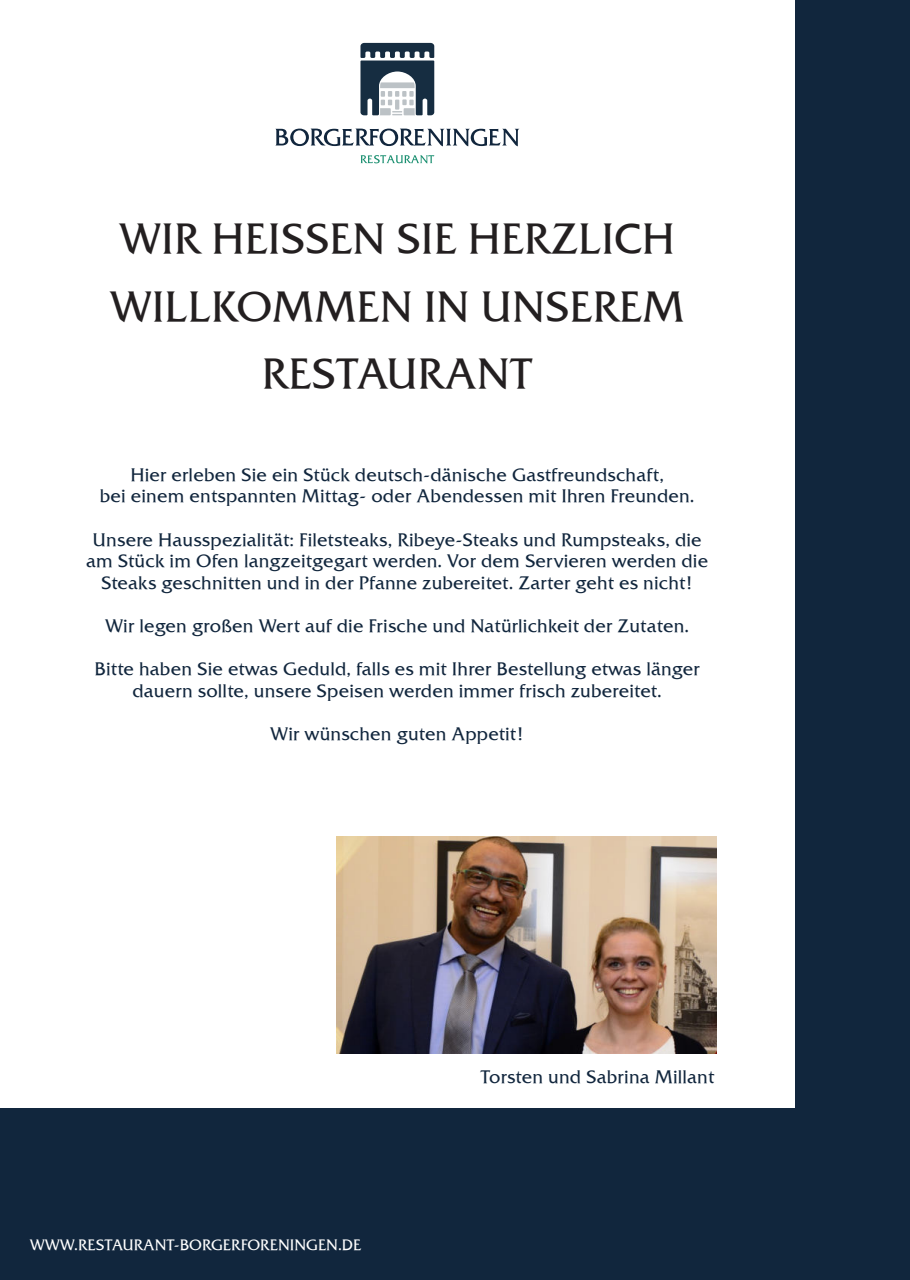
<style>
.page{position:relative;width:910px;height:1280px;background:#11263d}
.page>*{position:absolute;margin:0;border:0;box-sizing:border-box;transform-origin:0 0}
.t1{font:42px/67.5px "Friz Quadrata TT";color:#231f20;text-align:center}
.t2{font:18px/21.6px "Friz Quadrata TT";letter-spacing:.01em;color:#11263d;text-align:center}
.t3{font:15px "Friz Quadrata TT";color:#fff}
</style>
<div class="page">
<div style="left:0;top:0;width:794px;height:1108px;background:#fff"></div>
<img style="left:337px;top:836px;width:379px;height:217px">
<svg style="left:360px;top:43px;width:74px;height:72px"></svg>
<svg style="left:360px;top:155px;width:74px;height:8px"></svg>
<svg style="left:275px;top:129px;width:244px;height:17px"></svg>
<h1 class="t1" style="left:110px;top:206px;width:576px">WIR HEISSEN SIE HERZLICH<br>WILLKOMMEN IN UNSEREM<br>RESTAURANT</h1>
<p class="t2" style="left:100px;top:464px;width:596px">Hier erleben Sie ein Stück deutsch-dänische Gastfreundschaft,<br>bei einem entspannten Mittag- oder Abendessen mit Ihren Freunden.</p>
<p class="t2" style="left:86px;top:529px;width:623px">Unsere Hausspezialität: Filetsteaks, Ribeye-Steaks und Rumpsteaks, die am Stück im Ofen langzeitgegart werden. Vor dem Servieren werden die<br>Steaks geschnitten und in der Pfanne zubereitet. Zarter geht es nicht!</p>
<p class="t2" style="left:105px;top:615px;width:585px">Wir legen großen Wert auf die Frische und Natürlichkeit der Zutaten.</p>
<p class="t2" style="left:95px;top:659px;width:607px">Bitte haben Sie etwas Geduld, falls es mit Ihrer Bestellung etwas länger dauern sollte, unsere Speisen werden immer frisch zubereitet.</p>
<p class="t2" style="left:270px;top:723px;width:255px">Wir wünschen guten Appetit!</p>
<p class="t3" style="left:30px;top:1237px;width:333px">WWW.RESTAURANT-BORGERFORENINGEN.DE</p>
<p class="t2" style="left:481px;top:1066px;width:235px">Torsten und Sabrina Millant</p>
</div>
